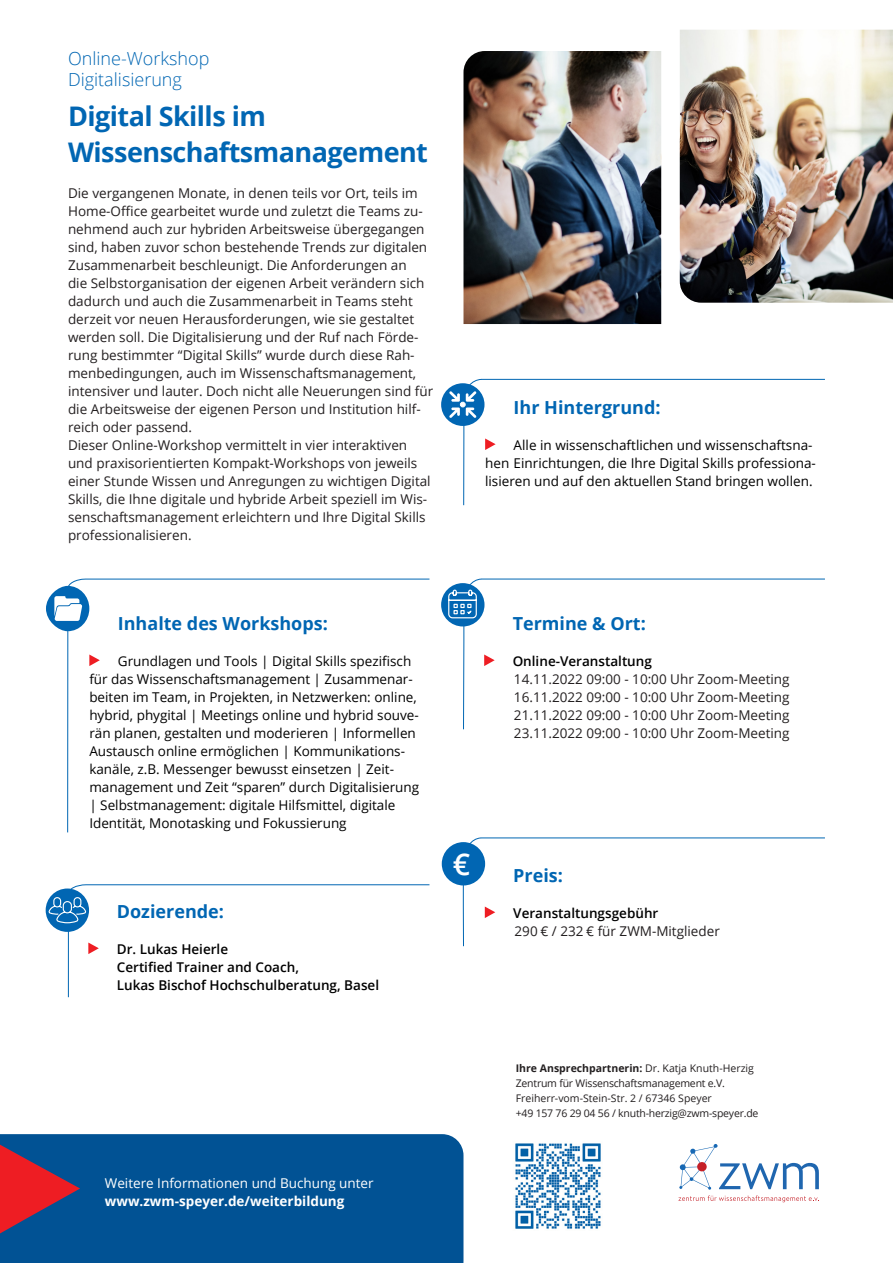
<style>
.page{position:relative;width:893px;height:1263px;background:#fff}
.page>*{position:absolute;margin:0;border:0;box-sizing:border-box;transform-origin:0 0}
.t1{font:600 30px "Open Sans";color:#fff}
.t2{font:700 27px "Open Sans";letter-spacing:-.02em;color:#0166b3}
.t3{font:700 18px "Open Sans";color:#0166b3}
.t4{font:300 18px/21px "Open Sans";color:#0166b3}
.t5{font:13.5px/18px "Open Sans";color:#231f20}
.t6{font:13.5px/18px "Open Sans";color:#000001}
.t7{font:600 13.5px/18px "Open Sans";color:#000001}
.t8{font:13.5px "Open Sans";color:#fff}
.t9{font:700 13.5px "Open Sans";color:#fff}
.t10{font:10.5px/15px "Open Sans";letter-spacing:-.02em;color:#231f20}
.s1{font-weight:700}
</style>
<div class="page">
<svg style="left:463px;top:379px;width:362px;height:127px"></svg>
<div style="left:441px;top:383px;width:43px;height:43px;background:#0166b3;border-radius:50%"></div>
<svg style="left:449px;top:391px;width:27px;height:27px"></svg>
<div style="left:46px;top:888px;width:43px;height:44px;background:#0166b3;border-radius:50%"></div>
<svg style="left:48px;top:884px;width:382px;height:113px"></svg>
<div style="left:0;top:1134px;width:463px;height:129px;background:#015294"></div>
<svg style="left:0;top:1144px;width:80px;height:89px;background:#77375b"></svg>
<img style="left:515px;top:1143px;width:86px;height:86px">
<img style="left:680px;top:30px;width:213px;height:273px">
<img style="left:463px;top:51px;width:198px;height:273px">
<svg style="left:67px;top:579px;width:363px;height:254px"></svg>
<svg style="left:463px;top:837px;width:362px;height:110px"></svg>
<div style="left:442px;top:842px;width:43px;height:43px;background:#0166b3;border-radius:50%"></div>
<svg style="left:463px;top:579px;width:362px;height:151px"></svg>
<div style="left:441px;top:583px;width:43px;height:43px;background:#0166b3;border-radius:50%"></div>
<svg style="left:448px;top:589px;width:29px;height:30px"></svg>
<div style="left:46px;top:586px;width:43px;height:45px;background:#0166b3;border-radius:50%"></div>
<svg style="left:54px;top:596px;width:28px;height:25px"></svg>
<svg style="left:678px;top:1144px;width:141px;height:58px"></svg>
<p class="t4" style="left:68px;top:47px;width:143px">Online-Workshop<br>Digitalisierung</p>
<p class="t2" style="left:68px;top:97px;width:199px">Digital Skills im</p>
<p class="t2" style="left:68px;top:133px;width:361px">Wissenschaftsmanagement</p>
<p class="t5" style="left:68px;top:184px;width:367px">Die vergangenen Monate, in denen teils vor Ort, teils im Home-Office gearbeitet wurde und zuletzt die Teams zu&shy;nehmend auch zur hybriden Arbeitsweise übergegangen sind, haben zuvor schon bestehende Trends zur digitalen Zusammenarbeit beschleunigt. Die Anforderungen an<br>die Selbstorganisation der eigenen Arbeit verändern sich dadurch und auch die Zusammenarbeit in Teams steht derzeit vor neuen Herausforderungen, wie sie gestaltet werden soll. Die Digitalisierung und der Ruf nach Förde&shy;rung bestimmter “Digital Skills” wurde durch diese Rah&shy;menbedingungen, auch im Wissenschaftsmanagement, intensiver und lauter. Doch nicht alle Neuerungen sind für die Arbeitsweise der eigenen Person und Institution hilf&shy;reich oder passend.</p>
<p class="t5" style="left:68px;top:436px;width:364px">Dieser Online-Workshop vermittelt in vier interaktiven und praxisorientierten Kompakt-Workshops von jeweils einer Stunde Wissen und Anregungen zu wichtigen Digital Skills, die Ihne digitale und hybride Arbeit speziell im Wis&shy;senschaftsmanagement erleichtern und Ihre Digital Skills professionalisieren.</p>
<p class="t3" style="left:514px;top:395px;width:148px">Ihr Hintergrund:</p>
<p class="t6" style="left:485px;top:436px;width:332px;text-indent:28px">Alle in wissenschaftlichen und wissenschaftsna&shy;hen Einrichtungen, die Ihre Digital Skills professiona&shy;lisieren und auf den aktuellen Stand bringen wollen.</p>
<p class="t3" style="left:118px;top:611px;width:212px">Inhalte des Workshops:</p>
<p class="t6" style="left:89px;top:652px;width:331px;text-indent:29px">Grundlagen und Tools | Digital Skills spezifisch für das Wissenschaftsmanagement | Zusammenar&shy;beiten im Team, in Projekten, in Netzwerken: online, hybrid, phygital | Meetings online und hybrid souve&shy;rän planen, gestalten und moderieren | Informellen Austausch online ermöglichen | Kommunikations&shy;kanäle, z.B. Messenger bewusst einsetzen | Zeit&shy;management und Zeit “sparen” durch Digitalisierung | Selbstmanagement: digitale Hilfsmittel, digitale Identität, Monotasking und Fokussierung</p>
<p class="t3" style="left:117px;top:899px;width:109px">Dozierende:</p>
<p class="t7" style="left:117px;top:940px;width:113px">Dr. Lukas Heierle</p>
<p class="t7" style="left:117px;top:958px;width:264px">Certified Trainer and Coach,<br>Lukas Bischof Hochschulberatung, Basel</p>
<p class="t1" style="left:453px;top:843px;width:19px">€</p>
<p class="t8" style="left:105px;top:1174px;width:270px">Weitere Informationen und Buchung unter</p>
<p class="t9" style="left:105px;top:1192px;width:241px">www.zwm-speyer.de/weiterbildung</p>
<p class="t3" style="left:513px;top:611px;width:135px">Termine &amp; Ort:</p>
<p class="t7" style="left:513px;top:652px;width:141px">Online-Veranstaltung</p>
<p class="t5" style="left:514px;top:670px;width:277px">14.11.2022 09:00 - 10:00 Uhr Zoom-Meeting</p>
<p class="t5" style="left:514px;top:688px;width:277px">16.11.2022 09:00 - 10:00 Uhr Zoom-Meeting</p>
<p class="t5" style="left:514px;top:706px;width:277px">21.11.2022 09:00 - 10:00 Uhr Zoom-Meeting</p>
<p class="t5" style="left:514px;top:724px;width:277px">23.11.2022 09:00 - 10:00 Uhr Zoom-Meeting</p>
<p class="t3" style="left:513px;top:863px;width:51px">Preis:</p>
<p class="t7" style="left:513px;top:904px;width:147px">Veranstaltungsgebühr</p>
<p class="t5" style="left:515px;top:922px;width:207px">290 € / 232 € für ZWM-Mitglieder</p>
<p class="t10" style="left:516px;top:1061px;width:244px"><span class="s1">Ihre Ansprechpartnerin:</span> Dr. Katja Knuth-Herzig Zentrum für Wissenschaftsmanagement e.V.<br>Freiherr-vom-Stein-Str. 2 / 67346 Speyer<br>+49 157 76 29 04 56 / knuth-herzig@zwm-speyer.de</p>
</div>
